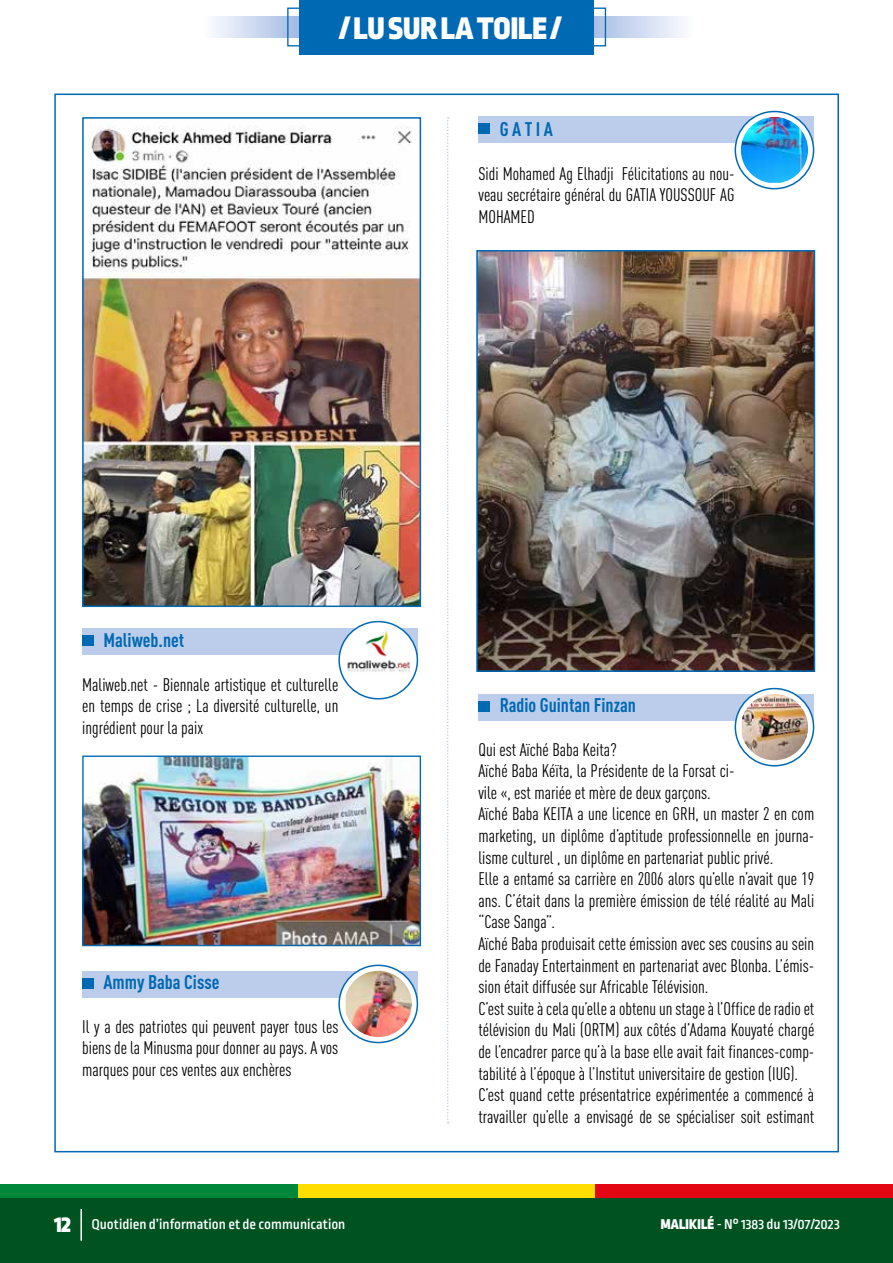
<style>
.page{position:relative;width:893px;height:1263px;background:#fff}
.page>*{position:absolute;margin:0;border:0;box-sizing:border-box;transform-origin:0 0}
.t1{font:900 33px "Ropa Sans Pro";color:#fff}
.t2{font:700 condensed 19.5px "DIN Pro";color:#0069b4}
.t3{font:condensed 18px/21.6px "DIN Pro";color:#000;text-align:justify}
.t4{font:500 15px "Ropa Sans Pro";color:#fff}
.s1{font-weight:900;font-size:24px}
.s2{font-weight:900}
</style>
<div class="page">
<div style="left:0;top:1184px;width:298px;height:17px;background:#008739"></div>
<div style="left:298px;top:1184px;width:297px;height:17px;background:#fd0"></div>
<div style="left:595px;top:1184px;width:298px;height:17px;background:#e30613"></div>
<div style="left:0;top:1198px;width:893px;height:65px;background:#005321"></div>
<hr style="left:80px;top:1209px;width:2px;height:32px;background:#fff">
<div style="left:478px;top:694px;width:336px;height:26px;background:#bccdeb"></div>
<div style="left:478px;top:701px;width:11px;height:11px;background:#0069b4"></div>
<div style="left:478px;top:116px;width:336px;height:26px;background:#bccdeb"></div>
<div style="left:478px;top:123px;width:12px;height:11px;background:#0069b4"></div>
<div style="left:82px;top:971px;width:336px;height:26px;background:#bccdeb"></div>
<div style="left:82px;top:978px;width:12px;height:11px;background:#0069b4"></div>
<div style="left:82px;top:628px;width:336px;height:26px;background:#bccdeb"></div>
<div style="left:82px;top:635px;width:12px;height:11px;background:#0069b4"></div>
<svg style="left:213px;top:16px;width:470px;height:22px;background:#cddaf0"></svg>
<div style="left:299px;top:0;width:295px;height:54px;background:#0069b4"></div>
<div style="left:287px;top:8px;width:319px;height:38px;border:1px solid #0069b4"></div>
<svg style="left:447px;top:117px;width:2px;height:1006px"></svg>
<svg style="left:339px;top:622px;width:78px;height:77px"></svg>
<div style="left:338px;top:621px;width:80px;height:78px;border:2px solid #0069b4;border-radius:50%"></div>
<img style="left:345px;top:627px;width:67px;height:66px">
<svg style="left:735px;top:112px;width:79px;height:77px"></svg>
<div style="left:735px;top:111px;width:79px;height:78px;border:2px solid #0069b4;border-radius:50%"></div>
<img style="left:741px;top:117px;width:67px;height:66px">
<svg style="left:735px;top:689px;width:79px;height:77px"></svg>
<div style="left:735px;top:688px;width:79px;height:78px;border:2px solid #0069b4;border-radius:50%"></div>
<img style="left:742px;top:694px;width:66px;height:66px">
<svg style="left:339px;top:965px;width:78px;height:77px"></svg>
<div style="left:338px;top:964px;width:80px;height:79px;border:2px solid #0069b4;border-radius:50%"></div>
<img style="left:346px;top:971px;width:66px;height:66px">
<img style="left:84px;top:757px;width:335px;height:187px">
<div style="left:82px;top:755px;width:339px;height:191px;border:1px solid #0069b4"></div>
<img style="left:85px;top:126px;width:333px;height:478px">
<div style="left:82px;top:117px;width:339px;height:490px;border:2px solid #0069b4"></div>
<img style="left:479px;top:253px;width:333px;height:416px">
<div style="left:476px;top:250px;width:339px;height:422px;border:2px solid #0069b4"></div>
<h1 class="t1" style="left:339px;top:9px;width:224px">/ LU SUR LA TOILE /</h1>
<p class="t2" style="left:500px;top:115px;width:55px">G A T I A</p>
<p class="t3" style="left:478px;top:161px;width:258px">Sidi Mohamed Ag Elhadji Félicitations au nou&shy;veau secrétaire général du GATIA YOUSSOUF AG MOHAMED</p>
<p class="t2" style="left:103px;top:626px;width:82px">Maliweb.net</p>
<p class="t3" style="left:82px;top:672px;width:258px">Maliweb.net - Biennale artistique et culturelle en temps de crise ; La diversité culturelle, un ingrédient pour la paix</p>
<p class="t2" style="left:103px;top:968px;width:118px">Ammy Baba Cisse</p>
<p class="t3" style="left:82px;top:1014px;width:258px">Il y a des patriotes qui peuvent payer tous les biens de la Minusma pour donner au pays. A vos marques pour ces ventes aux enchères</p>
<p class="t2" style="left:500px;top:691px;width:138px">Radio Guintan Finzan</p>
<p class="t3" style="left:478px;top:737px;width:337px;text-align:left">Qui est Aïché Baba Keita?<br>Aïché Baba Kéïta, la Présidente de la Forsat ci-<br>vile «, est mariée et mère de deux garçons.<br>Aïché Baba KEITA a une licence en GRH, un master 2 en com marketing, un diplôme d’aptitude professionnelle en journa&shy;lisme culturel , un diplôme en partenariat public privé.<br>Elle a entamé sa carrière en 2006 alors qu’elle n’avait que 19 ans. C’était dans la première émission de télé réalité au Mali “Case Sanga”.<br>Aïché Baba produisait cette émission avec ses cousins au sein de Fanaday Entertainment en partenariat avec Blonba. L’émis&shy;sion était diffusée sur Africable Télévision.<br>C’est suite à cela qu’elle a obtenu un stage à l’Office de radio et télévision du Mali (ORTM) aux côtés d’Adama Kouyaté chargé de l’encadrer parce qu’à la base elle avait fait finances-comp&shy;tabilité à l’époque à l’Institut universitaire de gestion (IUG).<br>C’est quand cette présentatrice expérimentée a commencé à travailler qu’elle a envisagé de se spécialiser soit estimant</p>
<p class="t4" style="left:54px;top:1216px;width:293px"><span class="s1">12</span> Quotidien d’information et de communication</p>
<p class="t4" style="left:661px;top:1216px;width:180px"><span class="s2">MALIKILÉ</span> - N° 1383 du 13/07/2023</p>
</div>
